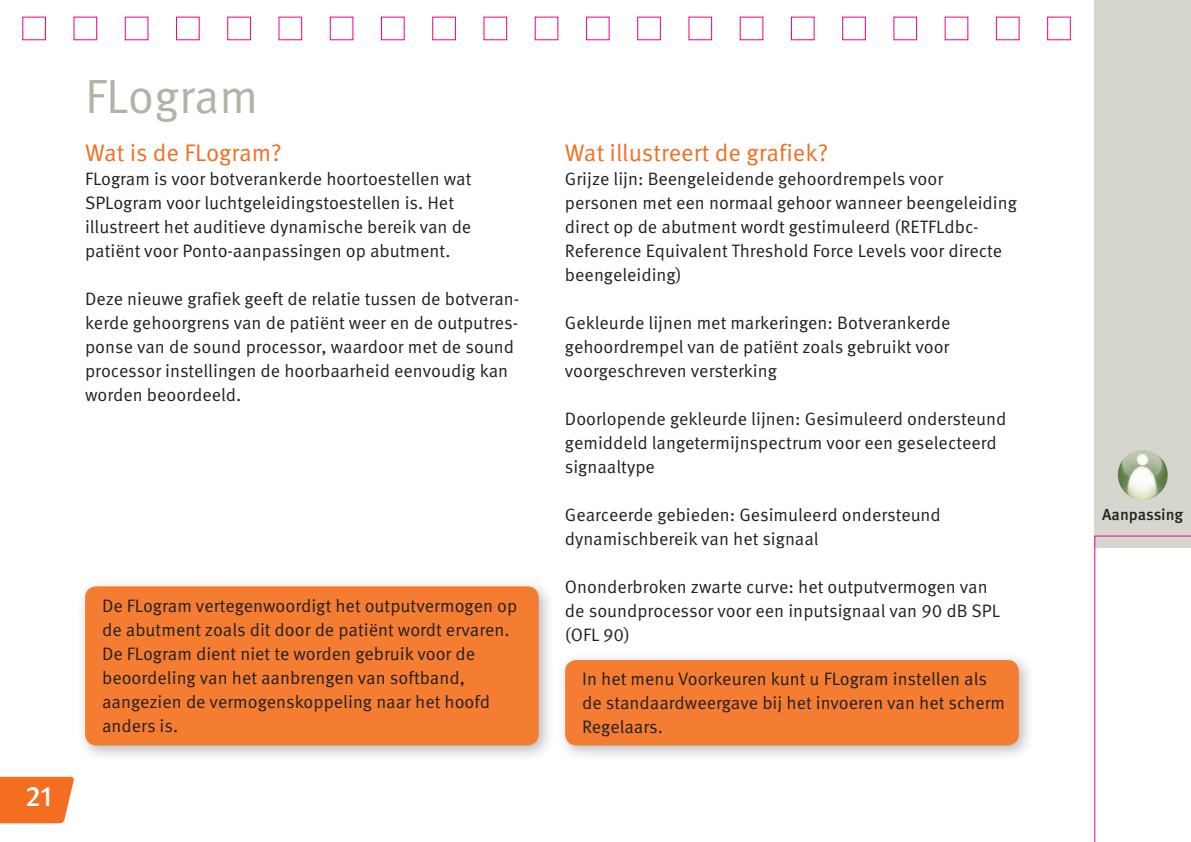
<style>
.page{position:relative;width:1191px;height:842px;background:#fff}
.page>*{position:absolute;margin:0;border:0;box-sizing:border-box;transform-origin:0 0}
.t1{font:48px "Meta Pro OM";color:#b2b2a7}
.t2{font:500 28px "Meta Pro OM";color:#fff}
.t3{font:24px "Meta Pro OM";color:#f36e21}
.t4{font:18px/24px "Meta Pro OM";color:#231f20}
.t5{font:500 16px "Meta Pro OM";letter-spacing:-.005em;color:#231f20}
</style>
<div class="page">
<div style="left:432px;top:17px;width:23px;height:23px;border:1px solid #ed028c"></div>
<div style="left:637px;top:17px;width:23px;height:23px;border:1px solid #ed028c"></div>
<svg style="left:0;top:777px;width:74px;height:46px;background:#f37730"></svg>
<div style="left:1094px;top:0;width:97px;height:548px;background:#d6d6cf"></div>
<img style="left:1117px;top:450px;width:50px;height:50px;border-radius:25px">
<div style="left:557px;top:652px;width:478px;height:109px;background:#231f20;opacity:.3"></div>
<div style="left:565px;top:660px;width:453px;height:85px;background:#f47d32;border-radius:11px"></div>
<div style="left:77px;top:578px;width:478px;height:184px;background:#231f20;opacity:.3"></div>
<div style="left:85px;top:586px;width:454px;height:159px;background:#f47d32;border-radius:11px"></div>
<svg style="left:1094px;top:535px;width:97px;height:307px"></svg>
<h1 class="t1" style="left:85px;top:68px;width:175px">FLogram</h1>
<h3 class="t3" style="left:85px;top:139px;width:198px">Wat is de FLogram?</h3>
<p class="t4" style="left:85px;top:167px;width:388px">FLogram is voor botverankerde hoortoestellen wat SPLogram voor luchtgeleidingstoestellen is. Het illustreert het auditieve dynamische bereik van de patiënt voor Ponto-aanpassingen op abutment.</p>
<p class="t4" style="left:85px;top:287px;width:436px">Deze nieuwe grafiek geeft de relatie tussen de botveran&shy;kerde gehoorgrens van de patiënt weer en de outputres&shy;ponse van de sound processor, waardoor met de sound processor instellingen de hoorbaarheid eenvoudig kan worden beoordeeld.</p>
<h2 class="t2" style="left:25px;top:779px;width:28px">21</h2>
<p class="t4" style="left:102px;top:594px;width:417px">De FLogram vertegenwoordigt het outputvermogen op de abutment zoals dit door de patiënt wordt ervaren.<br>De FLogram dient niet te worden gebruik voor de beoordeling van het aanbrengen van softband, aangezien de vermogenskoppeling naar het hoofd anders is.</p>
<h3 class="t3" style="left:565px;top:139px;width:265px">Wat illustreert de grafiek?</h3>
<p class="t4" style="left:565px;top:167px;width:453px">Grijze lijn: Beengeleidende gehoordrempels voor personen met een normaal gehoor wanneer beengeleiding direct op de abutment wordt gestimuleerd (RETFLdbc-Reference Equivalent Threshold Force Levels voor directe beengeleiding)</p>
<p class="t4" style="left:565px;top:311px;width:387px;text-align:justify">Gekleurde lijnen met markeringen: Botverankerde gehoordrempel van de patiënt zoals gebruikt voor voorgeschreven versterking</p>
<p class="t4" style="left:565px;top:407px;width:443px">Doorlopende gekleurde lijnen: Gesimuleerd ondersteund gemiddeld langetermijnspectrum voor een geselecteerd signaaltype</p>
<p class="t4" style="left:565px;top:503px;width:377px">Gearceerde gebieden: Gesimuleerd ondersteund dynamischbereik van het signaal</p>
<p class="t4" style="left:565px;top:575px;width:437px">Ononderbroken zwarte curve: het outputvermogen van de soundprocessor voor een inputsignaal van 90 dB SPL (OFL 90)</p>
<p class="t4" style="left:582px;top:667px;width:424px">In het menu Voorkeuren kunt u FLogram instellen als de standaardweergave bij het invoeren van het scherm<br>Regelaars.</p>
<p class="t5" style="left:1102px;top:505px;width:83px">Aanpassing</p>
</div>
